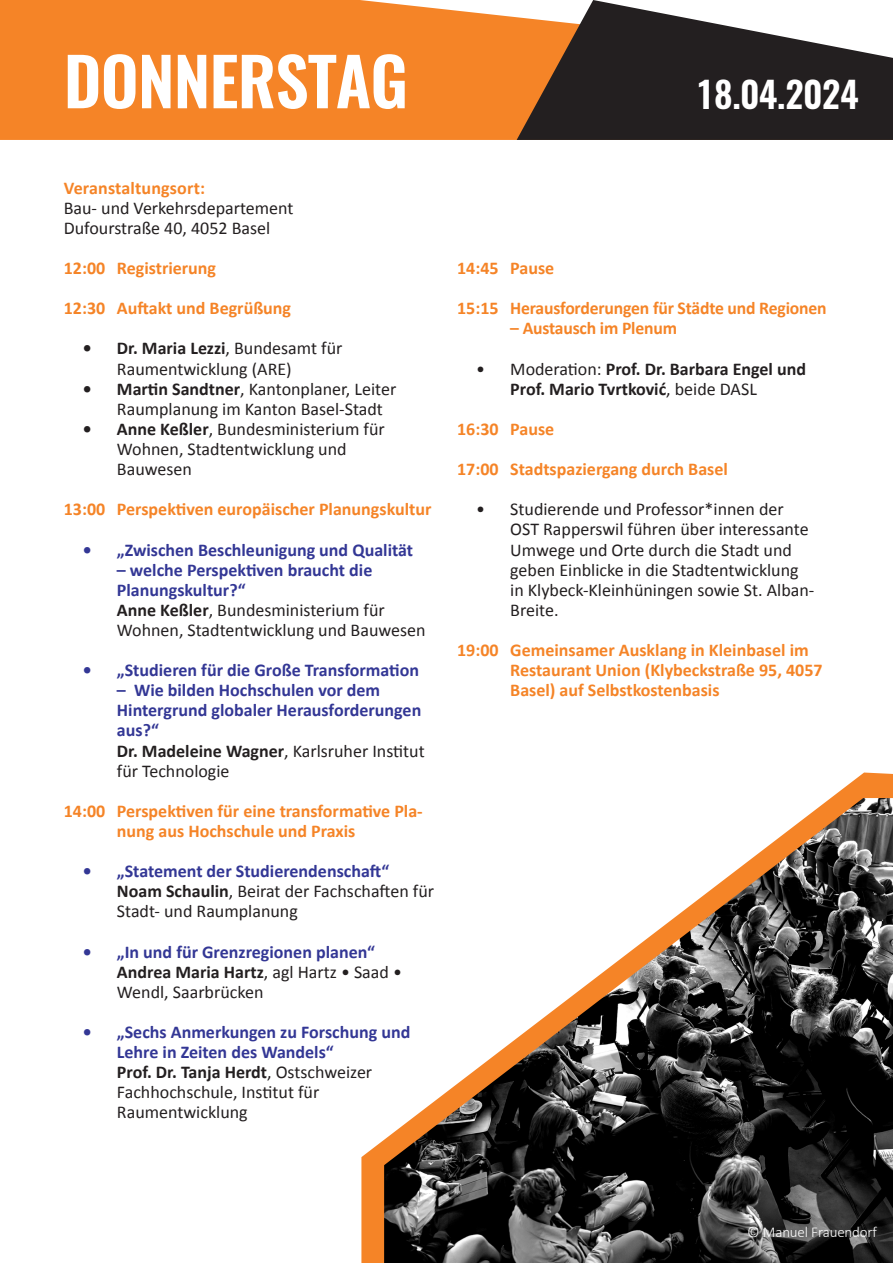
<style>
.page{position:relative;width:893px;height:1263px;background:#fff}
.page>*{position:absolute;margin:0;border:0;box-sizing:border-box;transform-origin:0 0}
.Überschrift_Seite{font:600 66px "Oswald";letter-spacing:-.01em;color:#fff}
.Überschrift_Seite-2{font:600 36px "Oswald";letter-spacing:-.01em;color:#fff}
.Überschrift_weiß{font:18px/20.1px "Calibri";color:#231f20}
.Programm{font:700 18px/20.1px "Calibri";color:#f58427}
.t1{font:700 18px/20.1px "Calibri";color:#333795}
.t2{font:700 18px/20.1px "Calibri";color:#231f20}
.Überschrift_weiß-2{font:700 18px "Calibri";letter-spacing:.01em;color:#f58427}
.Überschrift_Seite-3{font:300 15px "Calibri";letter-spacing:-.01em;color:#fff}
.s1{font-weight:700}
.s2{font-weight:700;color:#333795}
.s3{color:#231f20}
.s4{font-weight:400;color:#231f20}
.s5{font-weight:400}
</style>
<div class="page">
<svg style="left:361px;top:772px;width:532px;height:491px"></svg>
<div style="left:0;top:0;width:517px;height:140px;background:#f58427"></div>
<svg style="left:517px;top:0;width:376px;height:140px;fill:#231f20"></svg>
<img style="left:384px;top:798px;width:509px;height:465px">
<h1 class="Überschrift_Seite" style="left:64px;top:35px;width:346px">DONNERSTAG</h1>
<h1 class="Überschrift_Seite-2" style="left:696px;top:70px;width:165px">18.04.2024</h1>
<p class="Überschrift_weiß-2" style="left:64px;top:175px;width:143px">Veranstaltungsort:</p>
<p class="Überschrift_weiß" style="left:64px;top:197px;width:231px">Bau- und Verkehrsdepartement</p>
<p class="Überschrift_weiß" style="left:64px;top:217px;width:208px">Dufourstraße 40, 4052 Basel</p>
<p class="Programm" style="left:64px;top:257px;width:154px">12:00 Registrierung</p>
<p class="Programm" style="left:64px;top:298px;width:229px">12:30 Auftakt und Begrüßung</p>
<p class="Überschrift_weiß" style="left:117px;top:338px;width:227px;text-indent:-34px"><span class="s1">• Dr. Maria Lezzi</span>, Bundesamt für<br>Raumentwicklung (ARE)</p>
<p class="Überschrift_weiß" style="left:117px;top:378px;width:281px;text-indent:-34px"><span class="s1">• Martin Sandtner</span>, Kantonplaner, Leiter<br>Raumplanung im Kanton Basel-Stadt</p>
<p class="Überschrift_weiß" style="left:117px;top:418px;width:269px;text-indent:-34px"><span class="s1">• Anne Keßler</span>, Bundesministerium für<br>Wohnen, Stadtentwicklung und<br>Bauwesen</p>
<p class="Programm" style="left:64px;top:499px;width:369px">13:00 Perspektiven europäischer Planungskultur</p>
<p class="t1" style="left:83px;top:539px;width:332px">• „Zwischen Beschleunigung und Qualität</p>
<p class="Überschrift_weiß" style="left:117px;top:559px;width:310px"><span class="s2">– welche Perspektiven braucht die<br>Planungskultur?“<br></span><span class="s1">Anne Keßler</span>, Bundesministerium für<br>Wohnen, Stadtentwicklung und Bauwesen</p>
<p class="t1" style="left:83px;top:659px;width:338px">• „Studieren für die Große Transformation</p>
<p class="t1" style="left:117px;top:679px;width:309px">– Wie bilden Hochschulen vor dem<br>Hintergrund globaler Herausforderungen aus?“<br><span class="s3">Dr. Madeleine Wagner</span><span class="s4">, Karlsruher Institut für Technologie</span></p>
<p class="Programm" style="left:117px;top:800px;width:307px;text-indent:-53px">14:00 Perspektiven für eine transformative Pla&shy;nung aus Hochschule und Praxis</p>
<p class="Überschrift_weiß" style="left:117px;top:861px;width:319px;text-indent:-34px"><span class="s2">• „Statement der Studierendenschaft“<br></span><span class="s1">Noam Schaulin</span>, Beirat der Fachschaften für<br>Stadt- und Raumplanung</p>
<p class="Überschrift_weiß" style="left:117px;top:941px;width:287px;text-indent:-34px"><span class="s2">• „In und für Grenzregionen planen“<br></span><span class="s1">Andrea Maria Hartz</span>, agl Hartz • Saad •<br>Wendl, Saarbrücken</p>
<p class="t1" style="left:117px;top:1021px;width:295px;text-indent:-34px">• „Sechs Anmerkungen zu Forschung und<br>Lehre in Zeiten des Wandels“<br><span class="s3">Prof. Dr. Tanja Herdt</span><span class="s4">, Ostschweizer<br>Fachhochschule, Institut für<br>Raumentwicklung</span></p>
<p class="Programm" style="left:457px;top:257px;width:99px">14:45 Pause</p>
<p class="Programm" style="left:457px;top:298px;width:371px">15:15 Herausforderungen für Städte und Regionen</p>
<p class="Programm" style="left:510px;top:318px;width:168px">– Austausch im Plenum</p>
<p class="t2" style="left:510px;top:358px;width:297px;text-indent:-34px"><span class="s5">• Moderation:</span> Prof. Dr. Barbara Engel und<br>Prof. Mario Tvrtković<span class="s5">, beide DASL</span></p>
<p class="Programm" style="left:457px;top:418px;width:99px">16:30 Pause</p>
<p class="Programm" style="left:457px;top:458px;width:272px">17:00 Stadtspaziergang durch Basel</p>
<p class="Überschrift_weiß" style="left:510px;top:499px;width:306px;text-indent:-34px">• Studierende und Professor*innen der OST Rapperswil führen über interessante Umwege und Orte durch die Stadt und geben Einblicke in die Stadtentwicklung in Klybeck-Kleinhüningen sowie St. Alban-Breite.</p>
<p class="Programm" style="left:510px;top:639px;width:314px;text-indent:-53px">19:00 Gemeinsamer Ausklang in Kleinbasel im<br>Restaurant Union (Klybeckstraße 95, 4057<br>Basel) auf Selbstkostenbasis</p>
<h1 class="Überschrift_Seite-3" style="left:747px;top:1222px;width:131px">© Manuel Frauendorf</h1>
</div>
